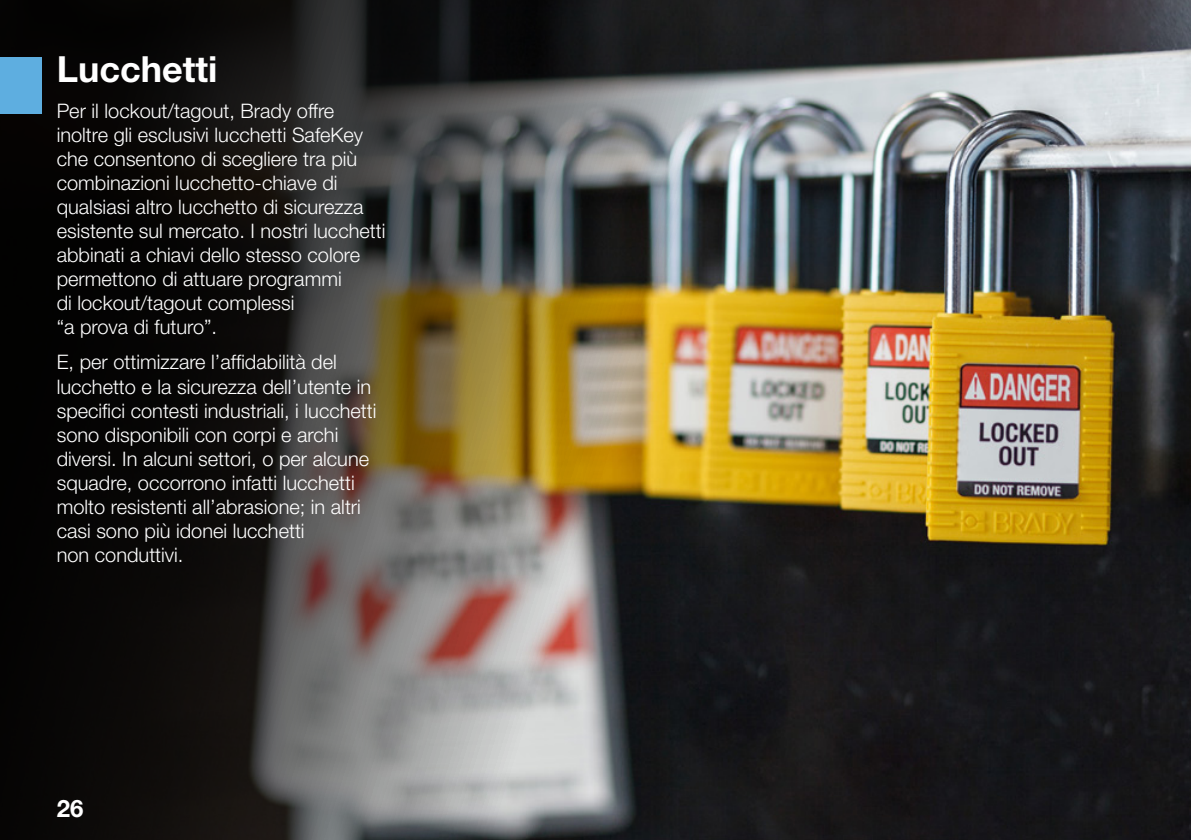
<style>
.page{position:relative;width:1191px;height:840px;background:#fff}
.page>*{position:absolute;margin:0;border:0;box-sizing:border-box;transform-origin:0 0}
.t1{font:700 36px "Helvetica Neue LT Pro";color:#fff}
.t2{font:700 24px "Helvetica Neue LT Pro";color:#fff}
.t3{font:300 20px/24px "Helvetica Neue LT Pro";color:#fff}
</style>
<div class="page">
<img style="left:756px;top:0;width:435px;height:839px">
<img style="left:0;top:0;width:756px;height:839px">
<div style="left:0;top:57px;width:42px;height:56px;background:#5eaee0"></div>
<h1 class="t1" style="left:57px;top:47px;width:162px">Lucchetti</h1>
<p class="t3" style="left:57px;top:98px;width:330px">Per il lockout/tagout, Brady offre inoltre gli esclusivi lucchetti SafeKey che consentono di scegliere tra più combinazioni lucchetto-chiave di qualsiasi altro lucchetto di sicurezza esistente sul mercato. I nostri lucchetti abbinati a chiavi dello stesso colore permettono di attuare programmi<br>di lockout/tagout complessi<br>“a prova di futuro”.</p>
<p class="t3" style="left:57px;top:350px;width:321px">E, per ottimizzare l’affidabilità del lucchetto e la sicurezza dell’utente in specifici contesti industriali, i lucchetti sono disponibili con corpi e archi diversi. In alcuni settori, o per alcune squadre, occorrono infatti lucchetti molto resistenti all’abrasione; in altri casi sono più idonei lucchetti<br>non conduttivi.</p>
<p class="t2" style="left:57px;top:793px;width:28px">26</p>
</div>
